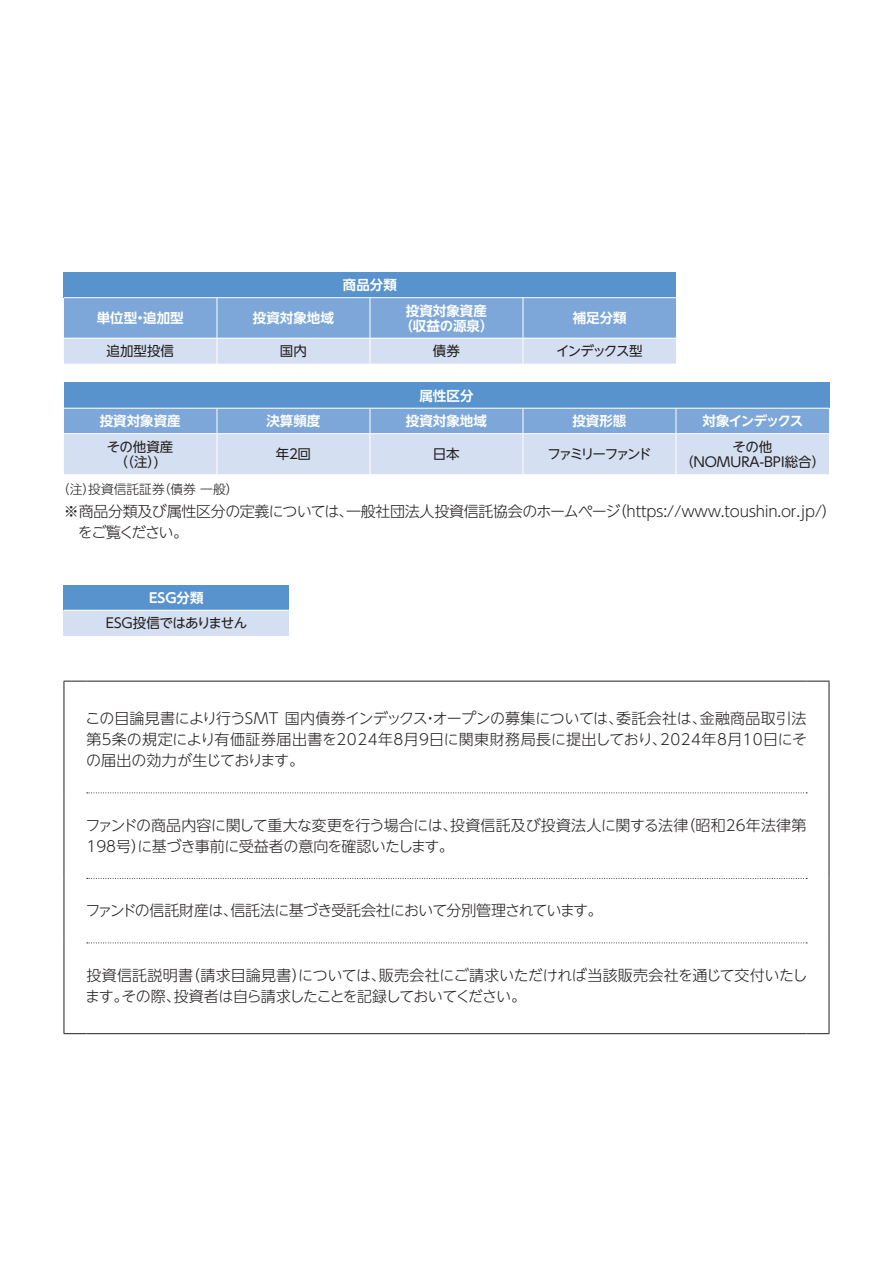
<style>
.page{position:relative;width:893px;height:1263px;background:#fff}
.page>*{position:absolute;margin:0;border:0;box-sizing:border-box;transform-origin:0 0}
.t1{font:300 15px/21px "UD Shin Go NT Pro";letter-spacing:-.02em;color:#231f20}
.t2{font:300 15px "UD Shin Go NT Pro";letter-spacing:-.05em;color:#231f20}
.t3{font:700 13.5px/15px "UD Shin Go NT Pro De";color:#fff;text-align:center}
.t4{font:13.5px/15px "UD Shin Go NT Pro";letter-spacing:-.06em;color:#231f20;text-align:center}
.t5{font:13.5px/15px "UD Shin Go NT Pro";letter-spacing:-.13em;color:#231f20;text-align:center}
.t6{font:13.5px "UD Shin Go NT Pro";letter-spacing:-.04em;color:#231f20}
.t7{font:13.5px "UD Shin Go NT Pro";letter-spacing:-.175em;color:#231f20}
.t8{font:700 13.5px "UD Shin Go NT Pro De";letter-spacing:-.08em;color:#fff}
.t9{font:13.5px "UD Shin Go NT Pro";letter-spacing:-.1em;color:#231f20}
.t10{font:300 12.75px "UD Shin Go NT Pro";color:#231f20}
</style>
<div class="page">
<div style="left:64px;top:272px;width:612px;height:26px;background:#5893ce"></div>
<hr style="left:64px;top:297px;width:153px;height:1px;background:#fff">
<hr style="left:217px;top:297px;width:153px;height:1px;background:#fff">
<hr style="left:370px;top:297px;width:153px;height:1px;background:#fff">
<hr style="left:523px;top:297px;width:153px;height:1px;background:#fff">
<svg style="left:64px;top:298px;width:612px;height:66px;background:#a0bee2"></svg>
<div style="left:64px;top:383px;width:765px;height:25px;background:#5893ce"></div>
<svg style="left:64px;top:408px;width:765px;height:66px;background:#b4cae7"></svg>
<hr style="left:64px;top:433px;width:153px;height:1px;background:#fff">
<hr style="left:217px;top:433px;width:153px;height:1px;background:#fff">
<hr style="left:217px;top:434px;width:1px;height:40px;background:#fff">
<hr style="left:370px;top:433px;width:153px;height:1px;background:#fff">
<hr style="left:370px;top:434px;width:1px;height:40px;background:#fff">
<hr style="left:523px;top:433px;width:153px;height:1px;background:#fff">
<hr style="left:523px;top:434px;width:1px;height:40px;background:#fff">
<hr style="left:676px;top:433px;width:153px;height:1px;background:#fff">
<hr style="left:676px;top:434px;width:1px;height:40px;background:#fff">
<svg style="left:87px;top:792px;width:720px;height:1px"></svg>
<svg style="left:87px;top:878px;width:720px;height:1px"></svg>
<svg style="left:87px;top:942px;width:720px;height:1px"></svg>
<svg style="left:65px;top:681px;width:21px;height:1px"></svg>
<hr style="left:64px;top:681px;width:1px;height:112px;background:#231f20">
<hr style="left:86px;top:681px;width:720px;height:1px;background:#231f20">
<svg style="left:806px;top:681px;width:23px;height:1px"></svg>
<hr style="left:829px;top:681px;width:1px;height:112px;background:#231f20">
<hr style="left:64px;top:793px;width:1px;height:85px;background:#231f20">
<hr style="left:829px;top:793px;width:1px;height:85px;background:#231f20">
<hr style="left:64px;top:878px;width:1px;height:65px;background:#231f20">
<hr style="left:829px;top:878px;width:1px;height:65px;background:#231f20">
<hr style="left:64px;top:943px;width:1px;height:90px;background:#231f20">
<hr style="left:829px;top:943px;width:1px;height:90px;background:#231f20">
<svg style="left:64px;top:1033px;width:22px;height:1px"></svg>
<hr style="left:86px;top:1033px;width:720px;height:1px;background:#231f20">
<svg style="left:806px;top:1033px;width:23px;height:1px"></svg>
<div style="left:64px;top:585px;width:225px;height:25px;background:#5893ce"></div>
<div style="left:64px;top:610px;width:225px;height:26px;background:#d4dff1"></div>
<hr style="left:64px;top:610px;width:225px;height:1px;background:#fff">
<p class="t3" style="left:343px;top:277px;width:55px">商品分類</p>
<p class="t3" style="left:97px;top:310px;width:88px">単位型・追加型</p>
<p class="t3" style="left:253px;top:310px;width:82px">投資対象地域</p>
<p class="t3" style="left:399px;top:302px;width:96px">投資対象資産（収益の源泉）</p>
<p class="t3" style="left:573px;top:310px;width:55px">補足分類</p>
<p class="t4" style="left:107px;top:343px;width:69px">追加型投信</p>
<p class="t4" style="left:280px;top:343px;width:28px">国内</p>
<p class="t4" style="left:433px;top:343px;width:28px">債券</p>
<p class="t9" style="left:556px;top:340px;width:88px">インデックス型</p>
<p class="t3" style="left:419px;top:388px;width:55px">属性区分</p>
<p class="t3" style="left:100px;top:413px;width:82px">投資対象資産</p>
<p class="t3" style="left:266px;top:413px;width:55px">決算頻度</p>
<p class="t3" style="left:406px;top:413px;width:82px">投資対象地域</p>
<p class="t3" style="left:572px;top:413px;width:55px">投資形態</p>
<p class="t8" style="left:702px;top:410px;width:102px">対象インデックス</p>
<p class="t4" style="left:107px;top:438px;width:68px">その他資産（（注）)</p>
<p class="t4" style="left:276px;top:446px;width:37px">年２回</p>
<p class="t4" style="left:433px;top:446px;width:28px">日本</p>
<p class="t7" style="left:548px;top:443px;width:106px">ファミリーファンド</p>
<p class="t5" style="left:680px;top:438px;width:147px">その他<br>（ＮＯＭＵＲＡ-ＢＰＩ総合）</p>
<p class="t10" style="left:57px;top:479px;width:183px">（注）投資信託証券（債券 一般）</p>
<p class="t1" style="left:78px;top:500px;width:760px;text-indent:-14px">※商品分類及び属性区分の定義については、一般社団法人投資信託協会のホームページ（https://www.toushin.or.jp/）をご覧ください。</p>
<p class="t3" style="left:149px;top:590px;width:56px">ESG分類</p>
<p class="t6" style="left:106px;top:612px;width:143px">ESG投信ではありません</p>
<p class="t1" style="left:85px;top:708px;width:723px;text-align:justify">この目論見書により行うSMT 国内債券インデックス・オープンの募集については、委託会社は、金融商品取引法第５条の規定により有価証券届出書を2024年8月9日に関東財務局長に提出しており、2024年8月10日にその届出の効力が生じております。</p>
<p class="t1" style="left:85px;top:814px;width:722px">ファンドの商品内容に関して重大な変更を行う場合には、投資信託及び投資法人に関する法律（昭和26年法律第<br>198号）に基づき事前に受益者の意向を確認いたします。</p>
<p class="t2" style="left:85px;top:898px;width:519px">ファンドの信託財産は、信託法に基づき受託会社において分別管理されています。</p>
<p class="t1" style="left:85px;top:964px;width:724px">投資信託説明書（請求目論見書）については、販売会社にご請求いただければ当該販売会社を通じて交付いたします。その際、投資者は自ら請求したことを記録しておいてください。</p>
</div>
